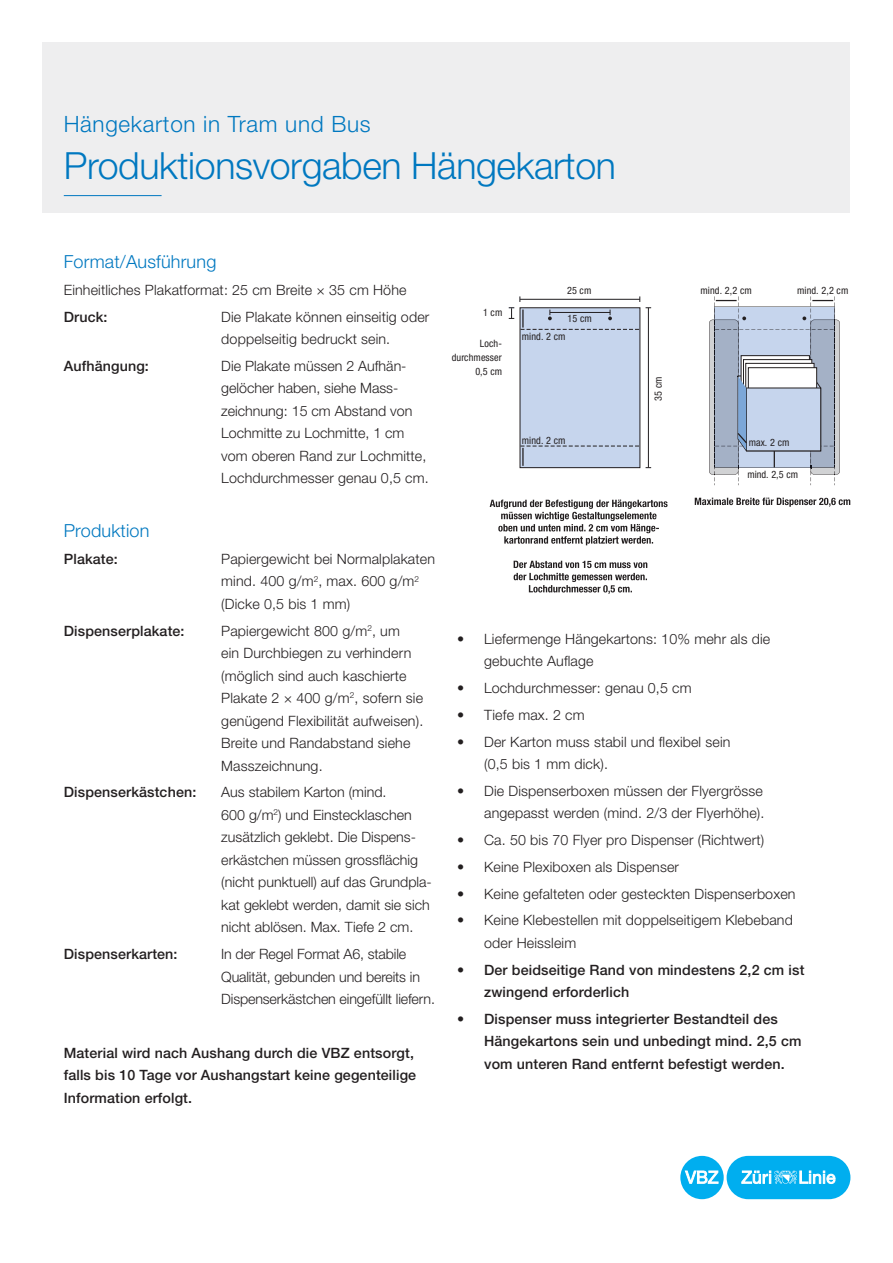
<style>
.page{position:relative;width:893px;height:1263px;background:#fff}
.page>*{position:absolute;margin:0;border:0;box-sizing:border-box;transform-origin:0 0}
.t1{font:300 37.5px "Helvetica Neue LT Std";letter-spacing:-.01em;color:#0078c0}
.t2{font:300 22.5px "Helvetica Neue LT Std";letter-spacing:.03em;color:#0078c0}
.t3{font:300 18px "Helvetica Neue LT Std";letter-spacing:.01em;color:#0078c0}
.t4{font:300 14.25px/22.5px "Helvetica Neue LT Std";letter-spacing:.01em;color:#231f20}
.t5{font:500 14.25px/22.5px "Helvetica Neue LT Std";letter-spacing:.01em;color:#231f20}
.t6{font:300 14.25px/22.5px "Helvetica Neue LT Std";letter-spacing:-.01em;color:#231f20}
.t7{font:condensed 10.2px/14.1px "Helvetica Neue LT Std";letter-spacing:.01em;color:#231f20;text-align:right}
</style>
<div class="page">
<div style="left:43px;top:43px;width:807px;height:170px;background:#eeeeef"></div>
<hr style="left:64px;top:195px;width:98px;height:1px;background:#0078c0">
<div style="left:727px;top:1156px;width:123px;height:43px;background:#00aeef;border-radius:22px"></div>
<div style="left:680px;top:1156px;width:44px;height:43px;background:#00aeef;border-radius:50%"></div>
<svg style="left:685px;top:1170px;width:33px;height:14px"></svg>
<svg style="left:741px;top:1170px;width:94px;height:14px"></svg>
<svg style="left:695px;top:498px;width:155px;height:9px"></svg>
<svg style="left:490px;top:500px;width:178px;height:45px"></svg>
<svg style="left:514px;top:561px;width:133px;height:33px"></svg>
<div style="left:520px;top:308px;width:120px;height:160px;background:#c6d5ed"></div>
<div style="left:520px;top:308px;width:120px;height:160px;border:1px solid #231f20"></div>
<hr style="left:648px;top:308px;width:1px;height:160px;background:#231f20">
<svg style="left:520px;top:446px;width:120px;height:20px"></svg>
<svg style="left:709px;top:296px;width:131px;height:189px"></svg>
<svg style="left:520px;top:296px;width:131px;height:34px"></svg>
<hr style="left:550px;top:312px;width:60px;height:1px;background:#231f20">
<svg style="left:509px;top:307px;width:5px;height:12px"></svg>
<h2 class="t2" style="left:64px;top:110px;width:308px">Hängekarton in Tram und Bus</h2>
<p class="t1" style="left:64px;top:142px;width:554px">Produktionsvorgaben Hängekarton</p>
<p class="t3" style="left:64px;top:251px;width:154px">Format/Ausführung</p>
<p class="t4" style="left:64px;top:278px;width:344px">Einheitliches Plakatformat: 25 cm Breite × 35 cm Höhe</p>
<p class="t5" style="left:64px;top:305px;width:45px">Druck:</p>
<p class="t4" style="left:221px;top:305px;width:210px">Die Plakate können einseitig oder doppelseitig bedruckt sein.</p>
<p class="t5" style="left:64px;top:354px;width:87px">Aufhängung:</p>
<p class="t4" style="left:221px;top:354px;width:209px">Die Plakate müssen 2 Aufhän&shy;gelöcher haben, siehe Mass&shy;zeichnung: 15 cm Abstand von<br>Lochmitte zu Lochmitte, 1 cm vom oberen Rand zur Lochmitte,<br>Lochdurchmesser genau 0,5 cm.</p>
<p class="t3" style="left:64px;top:520px;width:87px">Produktion</p>
<p class="t5" style="left:64px;top:547px;width:56px">Plakate:</p>
<p class="t4" style="left:221px;top:547px;width:215px">Papiergewicht bei Normalplakaten mind. 400 g/m<sup>2</sup>, max. 600 g/m<sup>2 </sup>(Dicke 0,5 bis 1 mm)</p>
<p class="t5" style="left:64px;top:619px;width:122px">Dispenserplakate:</p>
<p class="t4" style="left:221px;top:619px;width:203px">Papiergewicht 800 g/m<sup>2</sup>, um<br>ein Durchbiegen zu verhindern (möglich sind auch kaschierte<br>Plakate 2 × 400 g/m<sup>2</sup>, sofern sie genügend Flexibilität aufweisen).<br>Breite und Randabstand siehe<br>Masszeichnung.</p>
<p class="t5" style="left:64px;top:781px;width:134px">Dispenserkästchen:</p>
<p class="t4" style="left:221px;top:781px;width:212px">Aus stabilem Karton (mind.<br>600 g/m<sup>2</sup>) und Einstecklaschen zusätzlich geklebt. Die Dispens&shy;erkästchen müssen grossflächig (nicht punktuell) auf das Grundpla&shy;kat geklebt werden, damit sie sich nicht ablösen. Max. Tiefe 2 cm.</p>
<p class="t5" style="left:64px;top:942px;width:115px">Dispenserkarten:</p>
<p class="t6" style="left:221px;top:942px;width:215px">In der Regel Format A6, stabile<br>Qualität, gebunden und bereits in<br>Dispenserkästchen eingefüllt liefern.</p>
<p class="t5" style="left:64px;top:1041px;width:354px">Material wird nach Aushang durch die VBZ entsorgt, falls bis 10 Tage vor Aushangstart keine gegenteilige<br>Information erfolgt.</p>
<p class="t7" style="left:483px;top:305px;width:21px">1cm</p>
<p class="t7" style="left:452px;top:336px;width:52px">Loch&shy;durchmesser<br>0,5 cm</p>
<p class="t7" style="left:567px;top:283px;width:26px">25 cm</p>
<p class="t7" style="left:568px;top:311px;width:26px">15 cm</p>
<p class="t7" style="left:522px;top:329px;width:45px">mind. 2 cm</p>
<p class="t7" style="left:651px;top:401px;width:26px;rotate:-90deg">35 cm</p>
<p class="t7" style="left:700px;top:283px;width:53px">mind. 2,2 cm</p>
<p class="t7" style="left:797px;top:283px;width:53px">mind. 2,2 cm</p>
<p class="t7" style="left:522px;top:433px;width:45px">mind. 2 cm</p>
<p class="t7" style="left:749px;top:435px;width:42px">max. 2 cm</p>
<p class="t7" style="left:747px;top:468px;width:52px">mind. 2,5 cm</p>
<p class="t4" style="left:484px;top:627px;width:288px;text-indent:-27px">• Liefermenge Hängekartons: 10% mehr als die gebuchte Auflage</p>
<p class="t4" style="left:457px;top:676px;width:236px">• Lochdurchmesser: genau 0,5 cm</p>
<p class="t4" style="left:457px;top:703px;width:129px">• Tiefe max. 2 cm</p>
<p class="t4" style="left:484px;top:730px;width:248px;text-indent:-27px">• Der Karton muss stabil und flexibel sein (0,5 bis 1 mm dick).</p>
<p class="t4" style="left:457px;top:779px;width:309px;text-align:right">• Die Dispenserboxen müssen der Flyergrösse angepasst werden (mind. 2/3 der Flyerhöhe).</p>
<p class="t4" style="left:457px;top:828px;width:309px">• Ca. 50 bis 70 Flyer pro Dispenser (Richtwert)</p>
<p class="t4" style="left:457px;top:855px;width:223px">• Keine Plexiboxen als Dispenser</p>
<p class="t4" style="left:457px;top:882px;width:340px">• Keine gefalteten oder gesteckten Dispenserboxen</p>
<p class="t4" style="left:484px;top:909px;width:310px;text-indent:-27px">• Keine Klebestellen mit doppelseitigem Klebeband oder Heissleim</p>
<p class="t5" style="left:484px;top:958px;width:322px;text-indent:-27px">• Der beidseitige Rand von mindestens 2,2 cm ist zwingend erforderlich</p>
<p class="t5" style="left:484px;top:1007px;width:319px;text-indent:-27px">• Dispenser muss integrierter Bestandteil des<br>Hängekartons sein und unbedingt mind. 2,5 cm vom unteren Rand entfernt befestigt werden.</p>
</div>
